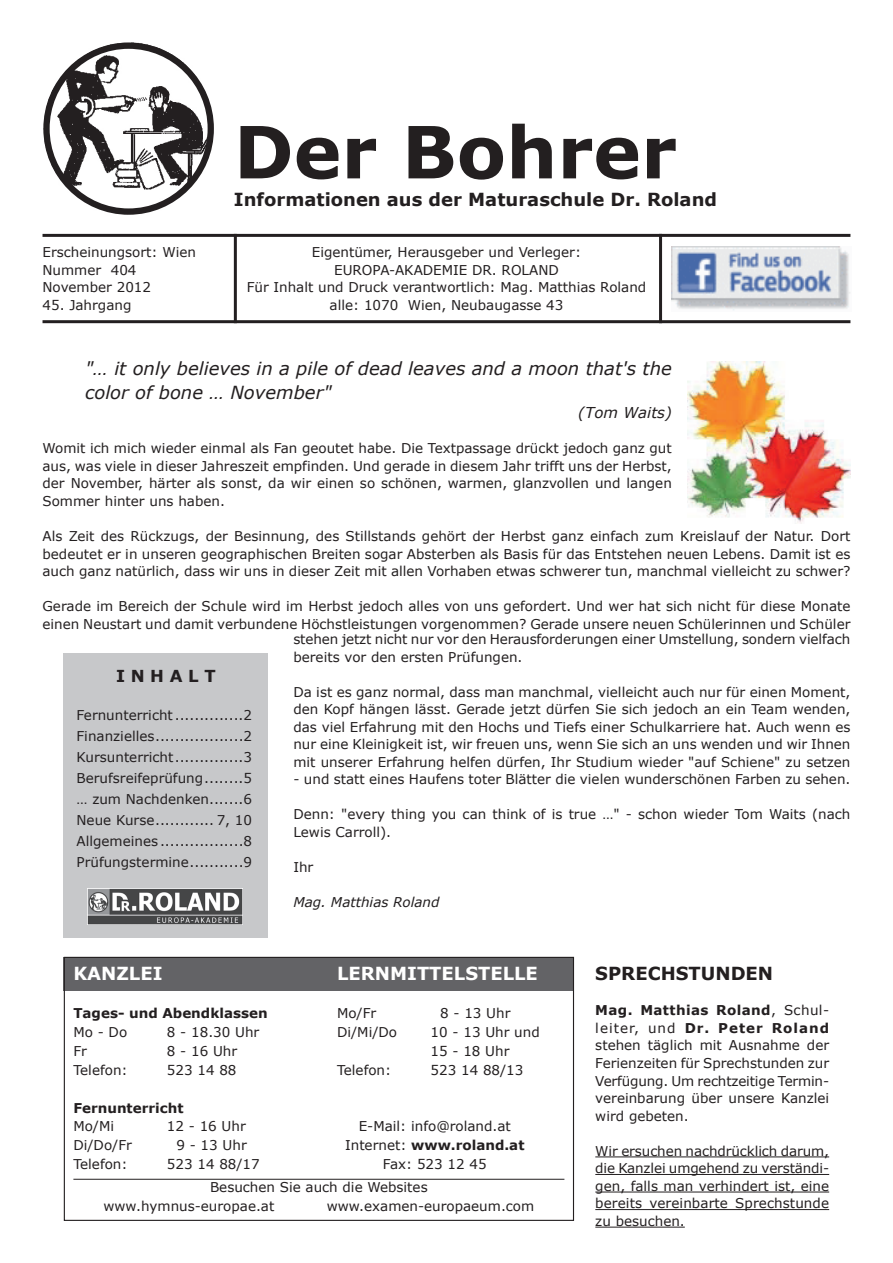
<style>
.page{position:relative;width:893px;height:1263px;background:#fff}
.page>*{position:absolute;margin:0;border:0;box-sizing:border-box;transform-origin:0 0}
.t1{font:700 72px "Verdana";color:#231f20}
.t2{font:italic 18px/23.4px "Verdana";color:#231f20}
.t3{font:700 18px "Verdana";color:#231f20}
.t4{font:700 18px "Verdana";color:#fff}
.t5{font:700 16.5px "Verdana";color:#231f20}
.t6{font:italic 15px "Verdana";color:#231f20}
.t7{font:13.5px/17.5px "Verdana";color:#231f20;text-align:justify}
.t8{font:700 13.5px "Verdana";color:#231f20}
.t9{font:italic 13.5px "Verdana";color:#231f20}
.s1{font-weight:400}
.s2{font-weight:700}
</style>
<div class="page">
<hr style="left:43px;top:234px;width:807px;height:3px;background:#231f20">
<hr style="left:43px;top:320px;width:807px;height:3px;background:#231f20">
<hr style="left:234px;top:234px;width:3px;height:89px;background:#231f20">
<hr style="left:659px;top:234px;width:3px;height:89px;background:#231f20">
<img style="left:43px;top:43px;width:170px;height:172px">
<div style="left:43px;top:43px;width:171px;height:172px;border:6px solid #231f20;border-radius:50%"></div>
<img style="left:672px;top:247px;width:178px;height:64px">
<div style="left:64px;top:653px;width:204px;height:285px;background:#c7c8ca"></div>
<img style="left:87px;top:889px;width:155px;height:35px">
<hr style="left:595px;top:1156px;width:234px;height:1px;background:#231f20">
<hr style="left:595px;top:1174px;width:234px;height:1px;background:#231f20">
<hr style="left:595px;top:1191px;width:234px;height:1px;background:#231f20">
<hr style="left:595px;top:1209px;width:234px;height:1px;background:#231f20">
<hr style="left:595px;top:1227px;width:90px;height:1px;background:#231f20">
<div style="left:64px;top:957px;width:510px;height:34px;background:#636366"></div>
<hr style="left:73px;top:1179px;width:491px;height:1px;background:#231f20">
<div style="left:64px;top:957px;width:510px;height:264px;border:1px solid #231f20"></div>
<img style="left:687px;top:361px;width:163px;height:162px">
<h1 class="t1" style="left:234px;top:106px;width:444px">Der Bohrer</h1>
<h2 class="t3" style="left:234px;top:188px;width:485px">Informationen aus der Maturaschule Dr. Roland</h2>
<p class="t7" style="left:43px;top:243px;width:155px">Erscheinungsort: Wien</p>
<p class="t7" style="left:312px;top:243px;width:271px">Eigentümer, Herausgeber und Verleger:</p>
<p class="t7" style="left:43px;top:260px;width:95px">Nummer 404</p>
<p class="t7" style="left:334px;top:260px;width:226px">EUROPA-AKADEMIE DR. ROLAND</p>
<p class="t7" style="left:43px;top:278px;width:110px">November 2012</p>
<p class="t7" style="left:247px;top:278px;width:401px">Für Inhalt und Druck verantwortlich: Mag. Matthias Roland</p>
<p class="t7" style="left:43px;top:295px;width:90px">45. Jahrgang</p>
<p class="t7" style="left:330px;top:295px;width:235px">alle: 1070 Wien, Neubaugasse 43</p>
<h2 class="t2" style="left:85px;top:356px;width:588px">"… it only believes in a pile of dead leaves and a moon that's the color of bone … November"</h2>
<p class="t6" style="left:578px;top:403px;width:95px">(Tom Waits)</p>
<p class="t7" style="left:43px;top:439px;width:631px">Womit ich mich wieder einmal als Fan geoutet habe. Die Textpassage drückt jedoch ganz gut aus, was viele in dieser Jahreszeit empfinden. Und gerade in diesem Jahr trifft uns der Herbst, der November, härter als sonst, da wir einen so schönen, warmen, glanzvollen und langen Sommer hinter uns haben.</p>
<p class="t7" style="left:43px;top:527px;width:809px">Als Zeit des Rückzugs, der Besinnung, des Stillstands gehört der Herbst ganz einfach zum Kreislauf der Natur. Dort bedeutet er in unseren geographischen Breiten sogar Absterben als Basis für das Entstehen neuen Lebens. Damit ist es auch ganz natürlich, dass wir uns in dieser Zeit mit allen Vorhaben etwas schwerer tun, manchmal vielleicht zu schwer?</p>
<p class="t7" style="left:43px;top:597px;width:809px">Gerade im Bereich der Schule wird im Herbst jedoch alles von uns gefordert. Und wer hat sich nicht für diese Monate einen Neustart und damit verbundene Höchstleistungen vorgenommen? Gerade unsere neuen Schülerinnen und Schüler</p>
<p class="t5" style="left:116px;top:666px;width:101px">I n h a l t</p>
<p class="t7" style="left:77px;top:704px;width:177px;line-height:21px">Fernunterricht..............2<br>Finanzielles..................2<br>Kursunterricht..............3<br>Berufsreifeprüfung........5 … zum Nachdenken.......6<br>Neue Kurse............ 7, 10<br>Allgemeines .................8<br>Prüfungstermine...........9</p>
<p class="t7" style="left:293px;top:630px;width:558px">stehen jetzt nicht nur vor den Herausforderungen einer Umstellung, sondern vielfach bereits vor den ersten Prüfungen.</p>
<p class="t7" style="left:293px;top:682px;width:559px">Da ist es ganz normal, dass man manchmal, vielleicht auch nur für einen Moment, den Kopf hängen lässt. Gerade jetzt dürfen Sie sich jedoch an ein Team wenden, das viel Erfahrung mit den Hochs und Tiefs einer Schulkarriere hat. Auch wenn es nur eine Kleinigkeit ist, wir freuen uns, wenn Sie sich an uns wenden und wir Ihnen mit unserer Erfahrung helfen dürfen, Ihr Studium wieder "auf Schiene" zu setzen</p>
<p class="t7" style="left:293px;top:770px;width:559px">- und statt eines Haufens toter Blätter die vielen wunderschönen Farben zu sehen.</p>
<p class="t7" style="left:293px;top:805px;width:559px">Denn: "every thing you can think of is true …" - schon wieder Tom Waits (nach<br>Lewis Carroll).</p>
<p class="t7" style="left:293px;top:858px;width:21px">Ihr</p>
<p class="t9" style="left:293px;top:894px;width:148px">Mag. Matthias Roland</p>
<h2 class="t4" style="left:73px;top:962px;width:183px">KANZLEI L</h2>
<h2 class="t4" style="left:349px;top:962px;width:191px">ERN MITTELSTELLE</h2>
<p class="t8" style="left:73px;top:1004px;width:196px">Tages- und Abendklassen</p>
<p class="t7" style="left:337px;top:1004px;width:41px">Mo/Fr</p>
<p class="t7" style="left:440px;top:1004px;width:72px">8 - 13 Uhr</p>
<p class="t7" style="left:73px;top:1023px;width:55px">Mo - Do</p>
<p class="t7" style="left:167px;top:1023px;width:94px">8 - 18.30 Uhr</p>
<p class="t7" style="left:337px;top:1023px;width:62px">Di/Mi/Do</p>
<p class="t7" style="left:431px;top:1023px;width:111px">10 - 13 Uhr und</p>
<p class="t7" style="left:73px;top:1042px;width:15px">Fr</p>
<p class="t7" style="left:167px;top:1042px;width:72px">8 - 16 Uhr</p>
<p class="t7" style="left:431px;top:1042px;width:80px">15 - 18 Uhr</p>
<p class="t7" style="left:73px;top:1060px;width:56px">Telefon:</p>
<p class="t7" style="left:167px;top:1060px;width:71px">523 14 88</p>
<p class="t7" style="left:337px;top:1060px;width:56px">Telefon:</p>
<p class="t7" style="left:431px;top:1060px;width:94px">523 14 88/13</p>
<p class="t8" style="left:73px;top:1099px;width:112px">Fernunterricht</p>
<p class="t7" style="left:73px;top:1117px;width:42px">Mo/Mi</p>
<p class="t7" style="left:167px;top:1117px;width:80px">12 - 16 Uhr</p>
<p class="t7" style="left:359px;top:1117px;width:154px">E-Mail: info@roland.at</p>
<p class="t7" style="left:73px;top:1136px;width:60px">Di/Do/Fr</p>
<p class="t7" style="left:176px;top:1136px;width:72px">9 - 13 Uhr</p>
<p class="t8" style="left:345px;top:1137px;width:181px"><span class="s1">Internet:</span> www.roland.at</p>
<p class="t7" style="left:73px;top:1155px;width:56px">Telefon:</p>
<p class="t7" style="left:167px;top:1155px;width:94px">523 14 88/17</p>
<p class="t7" style="left:210px;top:1152px;width:278px;line-height:23.1px;text-indent:173px">Fax: 523 12 45<br>Besuchen Sie auch die Websites</p>
<p class="t7" style="left:104px;top:1197px;width:172px">www.hymnus-europae.at</p>
<p class="t7" style="left:327px;top:1197px;width:209px">www.examen-europaeum.com</p>
<h2 class="t3" style="left:595px;top:962px;width:176px">SPRECHSTUN DEN</h2>
<p class="t7" style="left:595px;top:1001px;width:235px;text-align:left"><span class="s2">Mag. Matthias Roland</span>, Schul&shy;leiter, und <span class="s2">Dr. Peter Roland </span>stehen täglich mit Ausnahme der<br>Ferienzeiten für Sprechstunden zur<br>Verfügung. Um rechtzeitige Termin&shy;vereinbarung über unsere Kanzlei wird gebeten.</p>
<p class="t7" style="left:595px;top:1141px;width:235px">Wir ersuchen nachdrücklich darum, die Kanzlei umgehend zu verständi&shy;gen, falls man verhindert ist, eine bereits vereinbarte Sprechstunde zu besuchen.</p>
</div>
